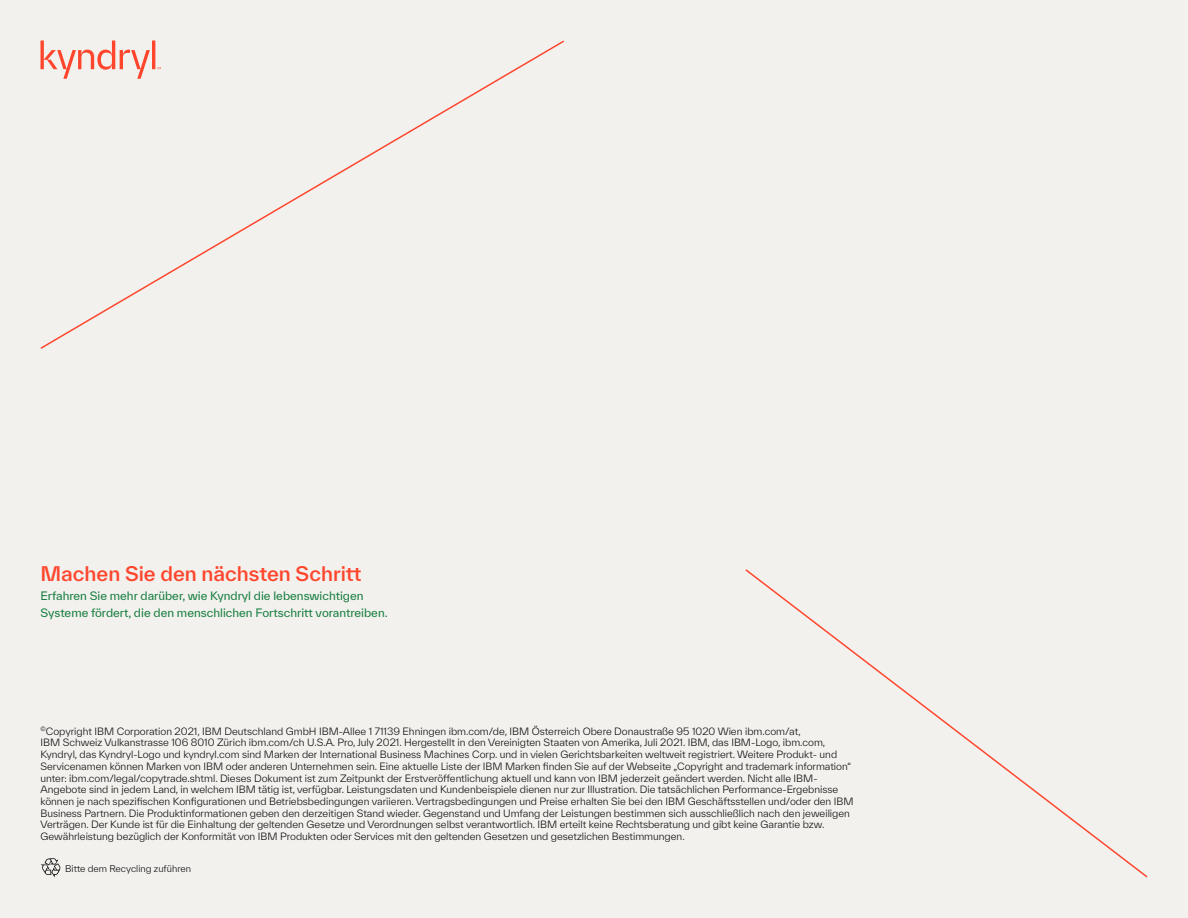
<style>
.page{position:relative;width:1188px;height:918px;background:#f2f1ee}
.page>*{position:absolute;margin:0;border:0;box-sizing:border-box;transform-origin:0 0}
.t1{font:500 19.5px "TWK Everett";color:#ff462d}
.t2{font:11.25px/16.5px "TWK Everett";color:#187e3f}
.Legal{font:300 9.75px/11.7px "TWK Everett";color:#000}
.t3{font:300 9px "TWK Everett";color:#000}
</style>
<div class="page">
<svg style="left:40px;top:40px;width:524px;height:309px"></svg>
<svg style="left:745px;top:569px;width:403px;height:309px"></svg>
<svg style="left:40px;top:40px;width:121px;height:39px"></svg>
<svg style="left:41px;top:858px;width:20px;height:20px"></svg>
<p class="t1" style="left:40px;top:560px;width:323px">Machen Sie den nächsten Schritt</p>
<p class="t2" style="left:40px;top:588px;width:349px">Erfahren Sie mehr darüber, wie Kyndryl die lebenswichtigen<br>Systeme fördert, die den menschlichen Fortschritt vorantreiben.</p>
<p class="Legal" style="left:40px;top:725px;width:815px"><sup>©</sup>Copyright IBM Corporation 2021, IBM Deutschland GmbH IBM-Allee 1 71139 Ehningen ibm.com/de, IBM Österreich Obere Donaustraße 95 1020 Wien ibm.com/at,<br>IBM Schweiz Vulkanstrasse 106 8010 Zürich ibm.com/ch U.S.A. Pro, July 2021. Hergestellt in den Vereinigten Staaten von Amerika, Juli 2021. IBM, das IBM-Logo, ibm.com, Kyndryl, das Kyndryl-Logo und kyndryl.com sind Marken der International Business Machines Corp. und in vielen Gerichtsbarkeiten weltweit registriert. Weitere Produkt- und Servicenamen können Marken von IBM oder anderen Unternehmen sein. Eine aktuelle Liste der IBM Marken finden Sie auf der Webseite „Copyright and trademark information“ unter: ibm.com/legal/copytrade.shtml. Dieses Dokument ist zum Zeitpunkt der Erstveröffentlichung aktuell und kann von IBM jederzeit geändert werden. Nicht alle IBM-Angebote sind in jedem Land, in welchem IBM tätig ist, verfügbar. Leistungsdaten und Kundenbeispiele dienen nur zur Illustration. Die tatsächlichen Performance-Ergebnisse können je nach spezifischen Konfigurationen und Betriebsbedingungen variieren. Vertragsbedingungen und Preise erhalten Sie bei den IBM Geschäftsstellen und/oder den IBM Business Partnern. Die Produktinformationen geben den derzeitigen Stand wieder. Gegenstand und Umfang der Leistungen bestimmen sich ausschließlich nach den jeweiligen Verträgen. Der Kunde ist fü r die Einhaltung der geltenden Gesetze und Verordnungen selbst verantwortlich. IBM erteilt keine Rechtsberatung und gibt keine Garantie bzw.<br>Gewährleistung bezüglich der Konformität von IBM Produkten oder Services mit den geltenden Gesetzen und gesetzlichen Bestimmungen.</p>
<p class="t3" style="left:65px;top:862px;width:127px">Bitte dem Recycling zufü hren</p>
</div>
